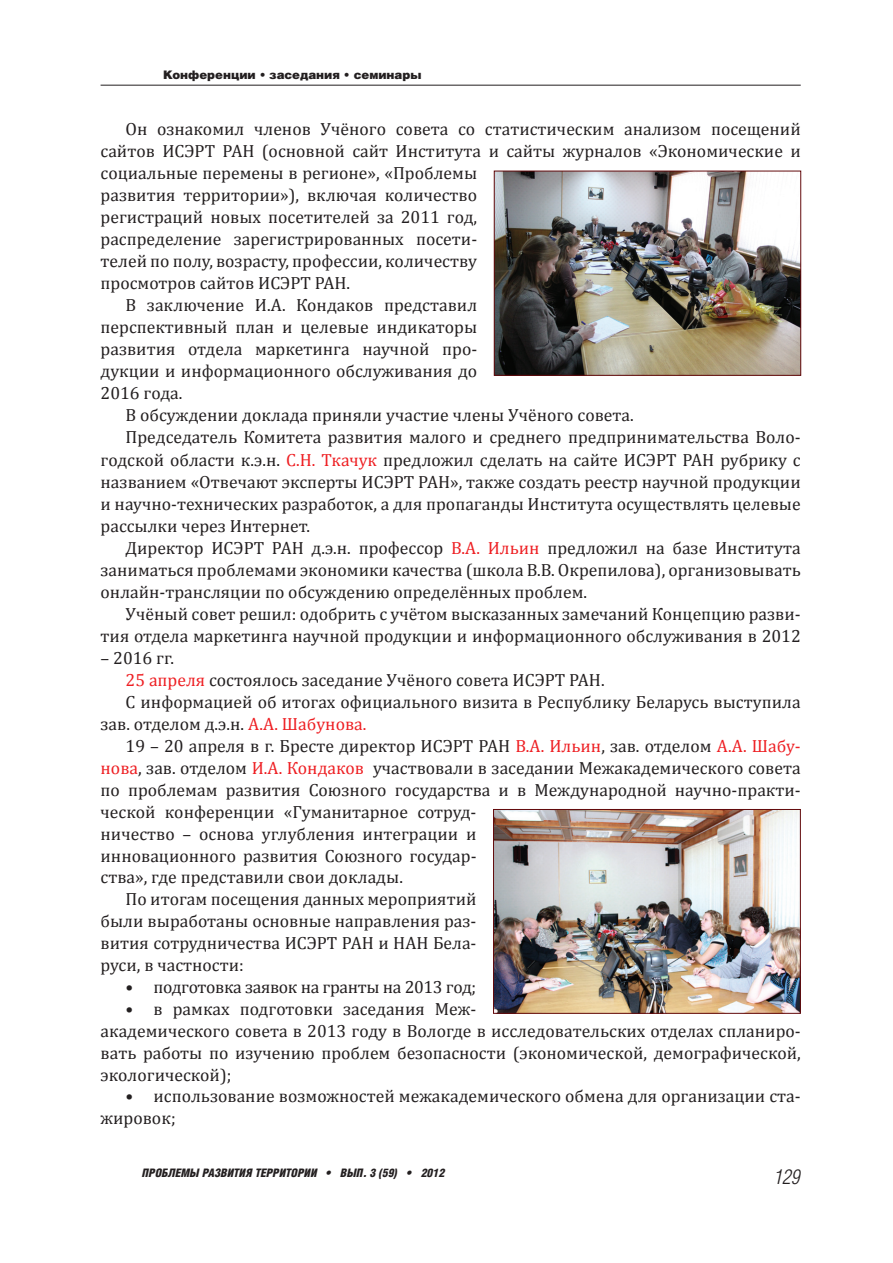
<style>
.page{position:relative;width:893px;height:1263px;background:#fff}
.page>*{position:absolute;margin:0;border:0;box-sizing:border-box;transform-origin:0 0}
.t1{font:italic 300 20.55px "Helios Cond";color:#231f20}
.t2{font:17.7px/21.9px "Cambria";color:#231f20}
.t3{font:17.7px "Cambria";letter-spacing:-.02em;color:#231f20}
.t4{font:italic 900 11.7px "Helios Cond";color:#231f20}
.t5{font:900 11.7px "Helios";color:#231f20}
.s1{color:#ee1f23}
.s2{font-weight:700}
</style>
<div class="page">
<hr style="left:101px;top:85px;width:700px;height:1px;background:#231f20">
<img style="left:496px;top:173px;width:303px;height:201px">
<div style="left:494px;top:171px;width:307px;height:205px;border:1px solid #630a0c"></div>
<img style="left:495px;top:811px;width:304px;height:201px">
<div style="left:493px;top:809px;width:308px;height:205px;border:1px solid #630a0c"></div>
<p class="t5" style="left:163px;top:70px;width:260px">Конференции • заседания • семинары</p>
<p class="t2" style="left:126px;top:117px;width:677px">Он ознакомил членов Учёного совета со статистическим анализом посещений</p>
<p class="t2" style="left:101px;top:139px;width:702px">сайтов ИСЭРТ РАН (основной сайт Института и сайты журналов «Экономические и</p>
<p class="t2" style="left:101px;top:161px;width:378px">социальные перемены в регионе», «Проблемы</p>
<p class="t2" style="left:101px;top:184px;width:378px">развития территории»), включая количество</p>
<p class="t2" style="left:101px;top:206px;width:378px">регистраций новых посетителей за 2011 год,</p>
<p class="t2" style="left:101px;top:228px;width:378px">распределение зарегистрированных посети-</p>
<p class="t2" style="left:101px;top:250px;width:378px">телей по полу, возрасту, профессии, количеству</p>
<p class="t2" style="left:101px;top:272px;width:251px">просмотров сайтов ИСЭРТ РАН.</p>
<p class="t2" style="left:126px;top:294px;width:353px">В заключение И.А. Кондаков представил</p>
<p class="t2" style="left:101px;top:316px;width:378px">перспективный план и целевые индикаторы</p>
<p class="t2" style="left:101px;top:338px;width:378px">развития отдела маркетинга научной про-</p>
<p class="t2" style="left:101px;top:360px;width:378px">дукции и информационного обслуживания до</p>
<p class="t2" style="left:101px;top:382px;width:83px">2016 года.</p>
<p class="t2" style="left:126px;top:404px;width:510px">В обсуждении доклада приняли участие члены Учёного совета.</p>
<p class="t2" style="left:126px;top:426px;width:677px">Председатель Комитета развития малого и среднего предпринимательства Воло-</p>
<p class="t2" style="left:101px;top:448px;width:702px">годской области к.э.н. <span class="s1">С.Н. Ткачук</span> предложил сделать на сайте ИСЭРТ РАН рубрику с</p>
<p class="t2" style="left:101px;top:470px;width:702px">названием «Отвечают эксперты ИСЭРТ РАН», также создать реестр научной продукции</p>
<p class="t2" style="left:101px;top:492px;width:702px">и научно-технических разработок, а для пропаганды Института осуществлять целевые</p>
<p class="t2" style="left:101px;top:514px;width:211px">рассылки через Интернет.</p>
<p class="t2" style="left:126px;top:536px;width:677px">Директор ИСЭРТ РАН д.э.н. профессор <span class="s1">В.А. Ильин</span> предложил на базе Института</p>
<p class="t2" style="left:101px;top:558px;width:702px">заниматься проблемами экономики качества (школа В.В. Окрепилова), организовывать</p>
<p class="t2" style="left:101px;top:580px;width:488px">онлайн-трансляции по обсуждению определённых проблем.</p>
<p class="t2" style="left:126px;top:602px;width:677px">Учёный совет решил: одобрить с учётом высказанных замечаний Концепцию разви-</p>
<p class="t2" style="left:101px;top:625px;width:702px">тия отдела маркетинга научной продукции и информационного обслуживания в 2012</p>
<p class="t2" style="left:101px;top:647px;width:75px">– 2016 гг.</p>
<p class="t2" style="left:126px;top:669px;width:481px"><span class="s1">25 апреля</span> состоялось заседание Учёного совета ИСЭРТ РАН.</p>
<p class="t2" style="left:126px;top:691px;width:677px">С информацией об итогах официального визита в Республику Беларусь выступила</p>
<p class="t2" style="left:101px;top:713px;width:267px">зав. отделом д.э.н. <span class="s1">А.А. Шабунова.</span></p>
<p class="t2" style="left:126px;top:735px;width:677px">19 – 20 апреля в г. Бресте директор ИСЭРТ РАН <span class="s1">В.А. Ильин</span>, зав. отделом <span class="s1">А.А. Шабу-</span></p>
<p class="t2" style="left:101px;top:757px;width:702px"><span class="s1">нова</span>, зав. отделом <span class="s1">И.А. Кондаков</span> участвовали в заседании Межакадемического совета</p>
<p class="t2" style="left:101px;top:778px;width:702px">по проблемам развития Союзного государства и в Международной научно-практи-</p>
<p class="t2" style="left:101px;top:800px;width:377px">ческой конференции «Гуманитарное сотруд-</p>
<p class="t2" style="left:101px;top:822px;width:377px">ничество – основа углубления интеграции и</p>
<p class="t2" style="left:101px;top:844px;width:377px">инновационного развития Союзного государ-</p>
<p class="t2" style="left:101px;top:866px;width:304px">ства», где представили свои доклады.</p>
<p class="t2" style="left:126px;top:888px;width:352px">По итогам посещения данных мероприятий</p>
<p class="t2" style="left:101px;top:910px;width:377px">были выработаны основные направления раз-</p>
<p class="t2" style="left:101px;top:932px;width:377px">вития сотрудничества ИСЭРТ РАН и НАН Бела-</p>
<p class="t2" style="left:101px;top:954px;width:145px">руси, в частности:</p>
<p class="t3" style="left:126px;top:976px;width:352px"><span class="s2">•</span> подготовка заявок на гранты на 2013 год;</p>
<p class="t2" style="left:101px;top:997px;width:702px;text-indent:25px">• в рамках подготовки заседания Меж-<br>академического совета в 2013 году в Вологде в исследовательских отделах спланиро&shy;вать работы по изучению проблем безопасности (экономической, демографической, экологической);</p>
<p class="t2" style="left:101px;top:1085px;width:702px;text-indent:25px"><span class="s2">•</span> использование возможностей межакадемического обмена для организации ста&shy;жировок;</p>
<p class="t4" style="left:142px;top:1166px;width:304px">ПРОБЛЕМЫ РАЗВИТИЯ ТЕРРИТОРИИ • ВЫП. 3 (59) • 2012</p>
<p class="t1" style="left:774px;top:1165px;width:28px">129</p>
</div>
